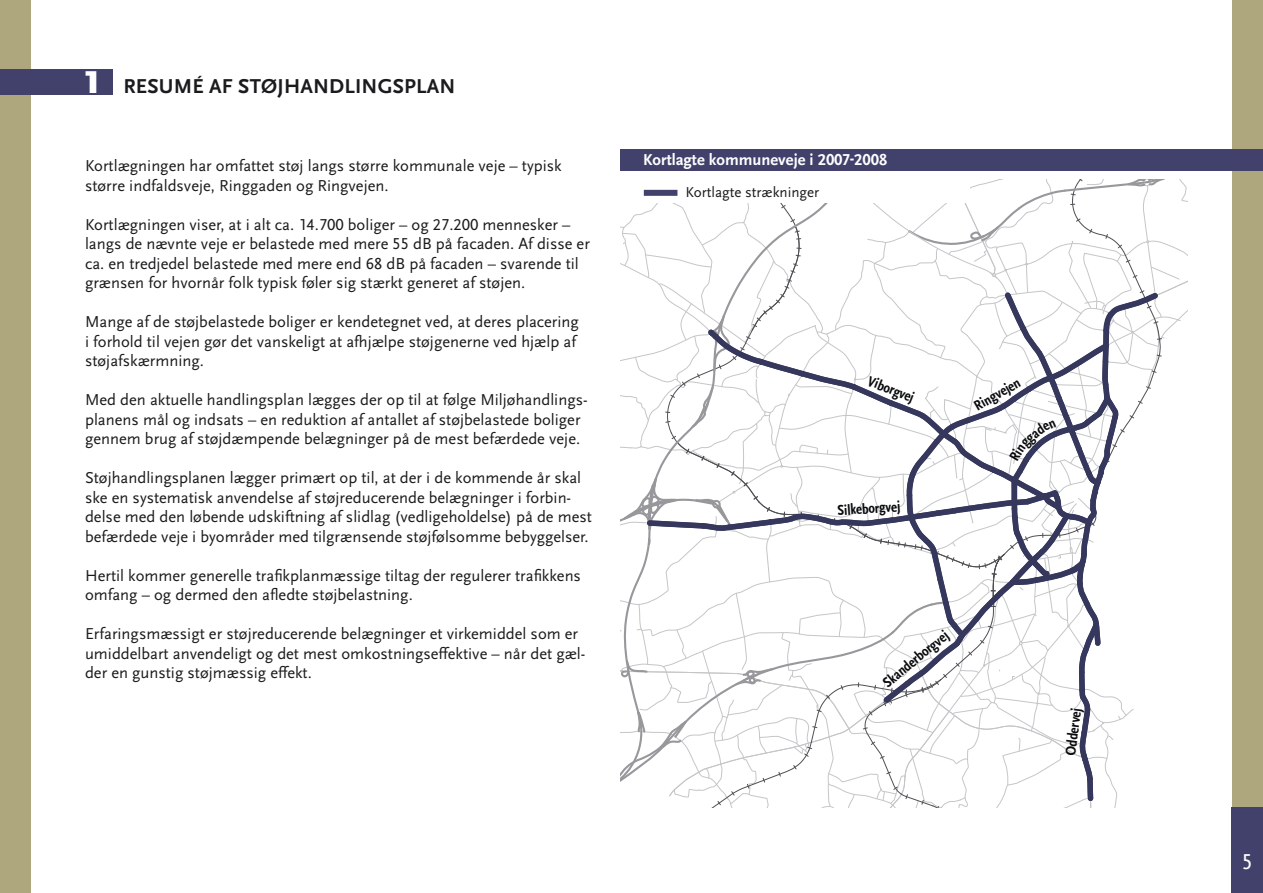
<style>
.page{position:relative;width:1263px;height:893px;background:#fff}
.page>*{position:absolute;margin:0;border:0;box-sizing:border-box;transform-origin:0 0}
.t1{font:condensed 22.5px "Scala Sans OT";color:#fff}
.t2{font:700 21px "Scala Sans OT";letter-spacing:.01em;color:#1b1b1d}
.t3{font:16.5px/19.5px "Scala Sans OT";color:#1b1b1d}
.t4{font:700 16.5px "Scala Sans OT";color:#fff}
.t5{font:15px "Scala Sans OT";color:#1b1b1d}
.t6{font:700 condensed 14.85px "Scala Sans OT";color:#080a0b}
.s1{font-weight:900;font-size:33px;color:#fff}
</style>
<div class="page">
<div style="left:1232px;top:0;width:31px;height:893px;background:#aea77d"></div>
<div style="left:1232px;top:808px;width:31px;height:85px;background:#42416c"></div>
<div style="left:0;top:0;width:31px;height:893px;background:#aea77d"></div>
<div style="left:0;top:69px;width:112px;height:26px;background:#42416c"></div>
<div style="left:621px;top:149px;width:642px;height:22px;background:#42416c"></div>
<svg style="left:621px;top:180px;width:566px;height:628px"></svg>
<p class="t2" style="left:83px;top:74px;width:374px"><span class="s1">1</span> Resum é af støjhandlingsplan</p>
<p class="t3" style="left:85px;top:156px;width:478px">Kortlægningen har omfattet støj langs større kommunale veje – typisk større indfaldsveje, Ringgaden og Ringvejen.</p>
<p class="t3" style="left:85px;top:215px;width:506px">Kortlægningen viser, at i alt ca. 14.700 boliger – og 27.200 mennesker – langs de nævnte veje er belastede med mere 55 dB på facaden. Af disse er ca. en tredjedel belastede med mere end 68 dB på facaden – svarende til grænsen for hvornår folk typisk føler sig stærkt generet af støjen.</p>
<p class="t3" style="left:85px;top:312px;width:495px">Mange af de støjbelastede boliger er kendetegnet ved, at deres placering i forhold til vejen gør det vanskeligt at afhjælpe støjgenerne ved hjælp af støjafskærmning.</p>
<p class="t3" style="left:85px;top:390px;width:504px">Med den aktuelle handlingsplan lægges der op til at følge Miljøhandlings&shy;planens mål og indsats – en reduktion af antallet af støjbelastede boliger gennem brug af støjdæmpende belægninger på de mest befærdede veje.</p>
<p class="t3" style="left:85px;top:468px;width:508px">Støjhandlingsplanen lægger primært op til, at der i de kommende år skal ske en systematisk anvendelse af støjreducerende belægninger i forbin&shy;delse med den løbende udskiftning af slidlag (vedligeholdelse) på de mest befærdede veje i byområder med tilgrænsende støjfølsomme bebyggelser.</p>
<p class="t3" style="left:85px;top:566px;width:497px">Hertil kommer generelle trafikplanmæssige tiltag der regulerer trafikkens omfang – og dermed den afledte støjbelastning.</p>
<p class="t3" style="left:85px;top:624px;width:502px">Erfaringsmæssigt er støjreducerende belægninger et virkemiddel som er umiddelbart anvendeligt og det mest omkostningseffektive – når det gæl&shy;der en gunstig støjmæssig effekt.</p>
<p class="t4" style="left:643px;top:150px;width:246px">Kortlagte kommuneveje i 2007-2008</p>
<p class="t5" style="left:685px;top:184px;width:135px">Kortlagte strækninger</p>
<p class="t6" style="left:871px;top:372px;width:50px;rotate:22deg">Viborgvej</p>
<p class="t6" style="left:971px;top:400px;width:52px;rotate:-30deg">Ringvejen</p>
<p class="t6" style="left:837px;top:502px;width:64px;rotate:-4deg">Silkeborgvej</p>
<p class="t6" style="left:879px;top:678px;width:82px;rotate:-39deg">Skanderborgvej</p>
<p class="t6" style="left:1062px;top:754px;width:49px;rotate:-83deg">Oddervej</p>
<h1 class="t1" style="left:1242px;top:849px;width:10px">5</h1>
</div>
